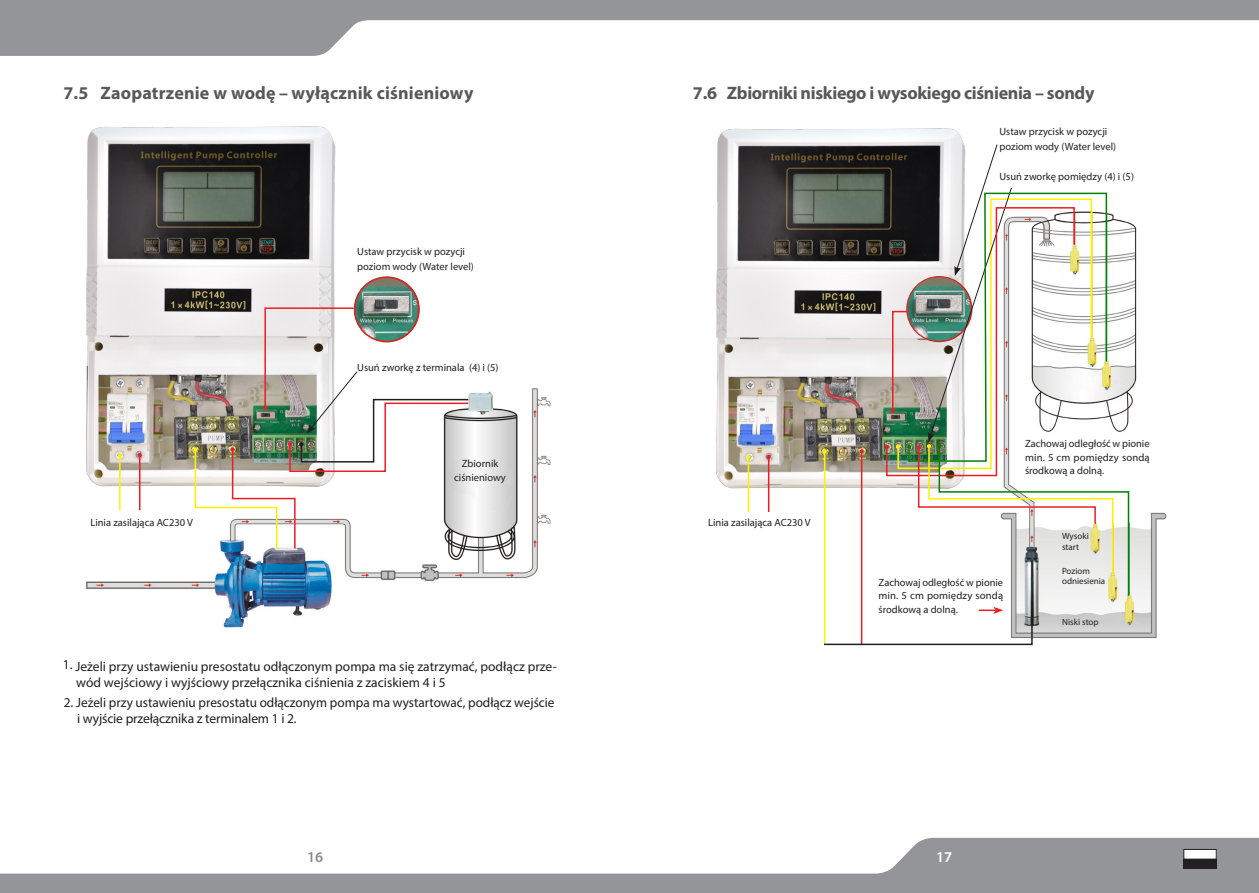
<style>
.page{position:relative;width:1259px;height:893px;background:#fff}
.page>*{position:absolute;margin:0;border:0;box-sizing:border-box;transform-origin:0 0}
.Srotyt_3{font:700 18px "Myriad Pro";letter-spacing:-.01em;color:#57585a}
.Srotyt_3-2{font:700 18px "Myriad Pro";letter-spacing:.01em;color:#57585a}
.t1{font:600 15px "Myriad Pro";color:#8a8c8f}
.t2{font:600 15px "Myriad Pro";color:#fff}
.Tekst{font:13.5px/16.5px "Myriad Pro";color:#231f20}
.Tekst-2{font:10.5px/13.5px "Myriad Pro";color:#231f20;text-align:justify}
.Tekst-3{font:9px "Myriad Pro";color:#231f20}
</style>
<div class="page">
<svg style="left:0;top:838px;width:1259px;height:55px;fill:#939598"></svg>
<svg style="left:0;top:0;width:1259px;height:56px;fill:#939598"></svg>
<div style="left:1183px;top:859px;width:33px;height:10px;background:#231f20"></div>
<div style="left:1183px;top:849px;width:33px;height:10px;background:#fff"></div>
<div style="left:1183px;top:849px;width:33px;height:10px;border:1px solid #231f20"></div>
<img style="left:993px;top:223px;width:174px;height:415px">
<img style="left:86px;top:388px;width:465px;height:240px">
<div style="left:90px;top:518px;width:103px;height:20px;background:#fff"></div>
<img style="left:86px;top:126px;width:250px;height:363px">
<img style="left:354px;top:276px;width:66px;height:66px;border-radius:33px">
<hr style="left:139px;top:455px;width:1px;height:55px;background:#ee1d23">
<svg style="left:138px;top:453px;width:4px;height:4px"></svg>
<hr style="left:119px;top:455px;width:2px;height:55px;background:#fff101">
<svg style="left:118px;top:453px;width:4px;height:4px"></svg>
<img style="left:193px;top:307px;width:277px;height:243px">
<img style="left:716px;top:128px;width:248px;height:363px">
<hr style="left:768px;top:457px;width:1px;height:55px;background:#ee1d23">
<svg style="left:766px;top:455px;width:5px;height:4px"></svg>
<hr style="left:747px;top:457px;width:2px;height:55px;background:#fff101">
<svg style="left:746px;top:455px;width:4px;height:4px"></svg>
<hr style="left:824px;top:451px;width:1px;height:194px;background:#fff101">
<svg style="left:822px;top:449px;width:5px;height:4px"></svg>
<hr style="left:861px;top:451px;width:1px;height:194px;background:#ee1d23">
<svg style="left:859px;top:449px;width:4px;height:4px"></svg>
<svg style="left:823px;top:624px;width:210px;height:22px"></svg>
<svg style="left:884px;top:144px;width:246px;height:453px"></svg>
<div style="left:999px;top:172px;width:145px;height:16px;background:#fff"></div>
<svg style="left:978px;top:607px;width:25px;height:7px"></svg>
<p class="Srotyt_3-2" style="left:63px;top:81px;width:411px">7.5 Zaopatrzenie w wodę – wyłącznik ciśnieniowy</p>
<p class="Srotyt_3" style="left:693px;top:81px;width:403px">7.6 Zbiorniki niskiego i wysokiego ciśnienia – sondy</p>
<p class="Tekst-2" style="left:999px;top:124px;width:118px;line-height:15px">Ustaw przycisk w pozycji poziom wody (Water level)</p>
<p class="Tekst-2" style="left:357px;top:244px;width:118px;line-height:15px">Ustaw przycisk w pozycji poziom wody (Water level)</p>
<p class="Tekst-2" style="left:357px;top:361px;width:143px">Usuń zworkę z terminala (4) i (5)</p>
<p class="Tekst-2" style="left:90px;top:516px;width:104px">Linia zasilająca AC230 V</p>
<p class="Tekst-2" style="left:454px;top:457px;width:53px;text-align:center">Zbiornik ciśnieniowy</p>
<p class="Tekst" style="left:76px;top:658px;width:482px;text-indent:-13px">1. Jeżeli przy ustawieniu presostatu odłączonym pompa ma się zatrzymać, podłącz prze&shy;wód wejściowy i wyjściowy przełącznika ciśnienia z zaciskiem 4 i 5</p>
<p class="Tekst" style="left:77px;top:693px;width:479px;text-indent:-13px">2. Jeżeli przy ustawieniu presostatu odłączonym pompa ma wystartować, podłącz wejście i wyjście przełącznika z terminalem 1 i 2.</p>
<p class="Tekst-2" style="left:999px;top:169px;width:136px">Usuń zworkę pomiędzy (4) i (5)</p>
<p class="Tekst-2" style="left:708px;top:516px;width:104px">Linia zasilająca AC230 V</p>
<p class="Tekst-2" style="left:1025px;top:437px;width:126px">Zachowaj odległość w pionie min. 5 cm pomiędzy sondą środkową a dolną.</p>
<p class="Tekst-2" style="left:878px;top:575px;width:126px">Zachowaj odległość w pionie min. 5 cm pomiędzy sondą środkową a dolną.</p>
<p class="Tekst-3" style="left:1062px;top:531px;width:28px">Wysoki</p>
<p class="Tekst-3" style="left:1062px;top:541px;width:19px">start</p>
<p class="Tekst-3" style="left:1062px;top:565px;width:29px">Poziom</p>
<p class="Tekst-3" style="left:1062px;top:576px;width:45px">odniesienia</p>
<p class="Tekst-3" style="left:1062px;top:616px;width:38px">Niski stop</p>
<h2 class="t1" style="left:307px;top:847px;width:18px">16</h2>
<h2 class="t2" style="left:936px;top:847px;width:18px">17</h2>
</div>
